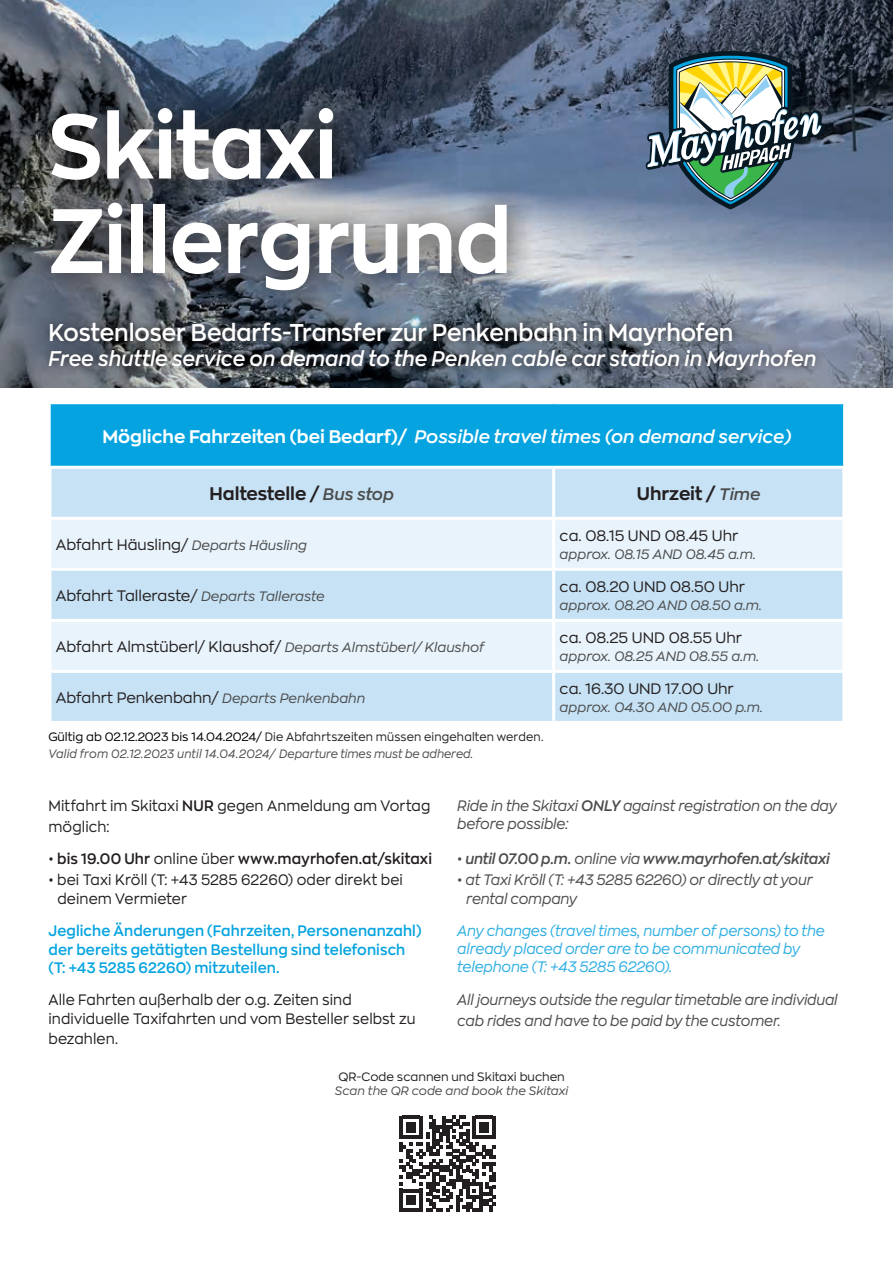
<style>
.page{position:relative;width:893px;height:1263px;background:#fff}
.page>*{position:absolute;margin:0;border:0;box-sizing:border-box;transform-origin:0 0}
.t1{font:700 90px/94.5px "Zona Pro";letter-spacing:-.01em;color:#fff;scale:.95 1}
.t2{font:600 24px "Zona Pro";color:#fff;scale:.95 1}
.t3{font:italic 600 21px "Zona Pro";color:#fff;scale:.95 1}
.t4{font:italic 600 18px "Zona Pro";color:#fff}
.t5{font:700 18px "Zona Pro";color:#231f20}
.t6{font:15px "Zona Pro";color:#231f20}
.t7{font:italic 15px/18px "Zona Pro";letter-spacing:-.015em;color:#4b4c4d;scale:.95 1}
.t8{font:15px/19.5px "Zona Pro";color:#231f20;scale:.95 1}
.t9{font:600 15px/19.5px "Zona Pro";letter-spacing:.01em;color:#05a4e0;scale:.95 1}
.t10{font:italic 15px/18px "Zona Pro";letter-spacing:-.01em;color:#2daee3;scale:.95 1}
.t11{font:italic 600 15px "Zona Pro";letter-spacing:-.01em;color:#4b4c4d;scale:.95 1}
.t12{font:600 15px "Zona Pro";letter-spacing:.01em;color:#231f20;scale:.95 1}
.t13{font:italic 13.5px "Zona Pro";color:#4b4c4d}
.t14{font:italic 12px/16.5px "Zona Pro";color:#4b4c4d;scale:.95 1}
.t15{font:12px "Zona Pro";color:#231f20}
.t16{font:italic 12px "Zona Pro";color:#4b4c4d}
.s1{font-weight:700;font-style:normal}
.s2{font-weight:600;font-style:italic;font-size:16.5px;color:#4b4c4d}
.s3{font-style:italic;font-size:13.5px;color:#4b4c4d}
.s4{font-style:normal;color:#000}
.s5{font-style:normal;color:#231f20}
.s6{font-weight:600}
.s7{font-weight:400}
.s8{font-weight:400;font-style:normal}
.s9{font-style:normal}
</style>
<div class="page">
<img style="left:0;top:0;width:893px;height:388px">
<div style="left:40px;top:313px;width:785px;height:67px;background:#231f20;opacity:.75"></div>
<svg style="left:25px;top:81px;width:510px;height:237px;background:#555d69"></svg>
<svg style="left:646px;top:51px;width:179px;height:158px"></svg>
<svg style="left:399px;top:1116px;width:97px;height:96px"></svg>
<div style="left:50px;top:403px;width:794px;height:64px;background:#05a4e0"></div>
<div style="left:51px;top:469px;width:791px;height:252px;background:#c7e2f5"></div>
<svg style="left:51px;top:520px;width:791px;height:150px;background:#ddedf9"></svg>
<hr style="left:49px;top:403px;width:505px;height:1px;background:#fff">
<hr style="left:49px;top:404px;width:2px;height:62px;background:#fff">
<hr style="left:554px;top:403px;width:291px;height:1px;background:#fff">
<hr style="left:843px;top:404px;width:2px;height:62px;background:#fff">
<hr style="left:48px;top:466px;width:506px;height:3px;background:#fff">
<hr style="left:554px;top:466px;width:291px;height:3px;background:#fff">
<hr style="left:552px;top:469px;width:3px;height:48px;background:#fff">
<hr style="left:48px;top:517px;width:506px;height:3px;background:#fff">
<hr style="left:554px;top:517px;width:291px;height:3px;background:#fff">
<hr style="left:552px;top:520px;width:3px;height:48px;background:#fff">
<hr style="left:48px;top:568px;width:506px;height:3px;background:#fff">
<hr style="left:554px;top:568px;width:291px;height:3px;background:#fff">
<hr style="left:552px;top:571px;width:3px;height:48px;background:#fff">
<hr style="left:48px;top:619px;width:506px;height:3px;background:#fff">
<hr style="left:554px;top:619px;width:291px;height:3px;background:#fff">
<hr style="left:552px;top:622px;width:3px;height:48px;background:#fff">
<hr style="left:48px;top:670px;width:506px;height:3px;background:#fff">
<hr style="left:554px;top:670px;width:291px;height:3px;background:#fff">
<hr style="left:552px;top:673px;width:3px;height:48px;background:#fff">
<h1 class="t1" style="left:48px;top:96px;width:489px">Skitaxi<br>Zillergrund</h1>
<h2 class="t2" style="left:48px;top:316px;width:722px">Kostenloser Bedarfs-Transfer zur Penkenbahn in Mayrhofen</h2>
<h3 class="t3" style="left:48px;top:345px;width:810px">Free shuttle service on demand to the Penken cable car station in Mayrhofen</h3>
<p class="t4" style="left:102px;top:424px;width:690px"><span class="s1">Mögliche Fahrzeiten (bei Bedarf)/</span> Possible travel times (on demand service)</p>
<p class="t5" style="left:210px;top:482px;width:186px">Haltestelle / <span class="s2">Bus stop</span></p>
<p class="t5" style="left:637px;top:482px;width:125px">Uhrzeit / <span class="s2">Time</span></p>
<p class="t6" style="left:56px;top:535px;width:253px">Abfahrt Häusling/ <span class="s3">Departs Häusling</span></p>
<p class="t6" style="left:560px;top:526px;width:180px">ca. 08.15 UND 08.45 Uhr</p>
<p class="t13" style="left:560px;top:545px;width:198px">approx. 08.15 AND 08.45 a.m.</p>
<p class="t6" style="left:56px;top:586px;width:270px">Abfahrt Talleraste/ <span class="s3">Departs Talleraste</span></p>
<p class="t6" style="left:56px;top:637px;width:430px">Abfahrt Almstüberl/ Klaushof/ <span class="s3">Departs Almstüberl/ Klaushof</span></p>
<p class="t6" style="left:56px;top:688px;width:311px">Abfahrt Penkenbahn/ <span class="s3">Departs Penkenbahn</span></p>
<p class="t14" style="left:48px;top:728px;width:523px"><span class="s4">Gültig ab 02.12.2023 bis 14.04.2024/</span> <span class="s5">Die Abfahrtszeiten müssen eingehalten werden.<br></span>Valid from 02.12.2023 until 14.04.2024/ Departure times must be adhered.</p>
<p class="t6" style="left:560px;top:577px;width:187px">ca. 08.20 UND 08.50 Uhr</p>
<p class="t13" style="left:560px;top:596px;width:204px">approx. 08.20 AND 08.50 a.m.</p>
<p class="t6" style="left:560px;top:628px;width:184px">ca. 08.25 UND 08.55 Uhr</p>
<p class="t13" style="left:560px;top:647px;width:201px">approx. 08.25 AND 08.55 a.m.</p>
<p class="t6" style="left:560px;top:679px;width:176px">ca. 16.30 UND 17.00 Uhr</p>
<p class="t13" style="left:560px;top:698px;width:205px">approx. 04.30 AND 05.00 p.m.</p>
<p class="t8" style="left:48px;top:795px;width:404px;line-height:21px">Mitfahrt im Skitaxi <span class="s6">NUR</span> gegen Anmeldung am Vortag möglich:</p>
<p class="t12" style="left:48px;top:848px;width:405px"><span class="s7">•</span> bis 19.00 Uhr <span class="s7">online über</span> www.mayrhofen.at/skitaxi</p>
<p class="t8" style="left:57px;top:869px;width:365px;text-indent:-9px">• bei Taxi Kröll (T: +43 5285 62260) oder direkt bei deinem Vermieter</p>
<p class="t9" style="left:48px;top:920px;width:394px">Jegliche Änderungen (Fahrzeiten, Personenanzahl) der bereits getätigten Bestellung sind telefonisch</p>
<p class="t9" style="left:48px;top:958px;width:245px">(T: +43 5285 62260) mitzuteilen.</p>
<p class="t8" style="left:48px;top:989px;width:388px">Alle Fahrten außerhalb der o.g. Zeiten sind individuelle Taxifahrten und vom Besteller selbst zu bezahlen.</p>
<p class="t7" style="left:457px;top:796px;width:401px">Ride in the Skitaxi <span class="s6">ONLY</span> against registration on the day before possible:</p>
<p class="t11" style="left:457px;top:848px;width:394px"><span class="s8">•</span> until 07.00 p.m. <span class="s7">online via</span> www.mayrhofen.at/skitaxi</p>
<p class="t7" style="left:466px;top:869px;width:366px;line-height:19.5px;text-indent:-9px"><span class="s9">•</span> at Taxi Kröll (T: +43 5285 62260) or directly at your rental company</p>
<p class="t10" style="left:457px;top:921px;width:388px">Any changes (travel times, number of persons) to the already placed order are to be communicated by telephone (T: +43 5285 62260).</p>
<p class="t7" style="left:457px;top:988px;width:402px;line-height:21px">All journeys outside the regular timetable are individual cab rides and have to be paid by the customer.</p>
<p class="t15" style="left:338px;top:1068px;width:228px">QR-Code scannen und Skitaxi buchen</p>
<p class="t16" style="left:335px;top:1083px;width:235px">Scan the QR code and book the Skitaxi</p>
</div>
